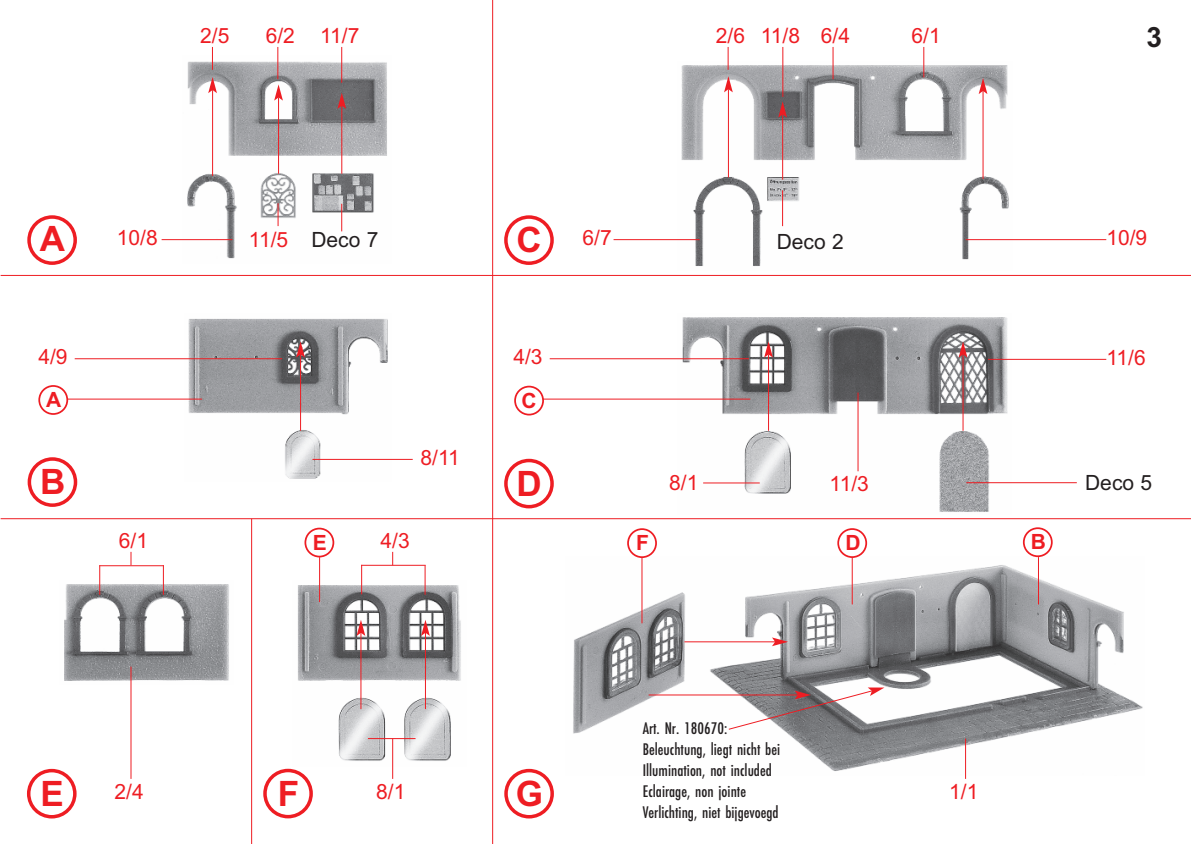
<style>
.page{position:relative;width:1191px;height:844px;background:#fff}
.page>*{position:absolute;margin:0;border:0;box-sizing:border-box;transform-origin:0 0}
.t1{font:700 35px "Arial";color:#ee1d23}
.t2{font:700 28px "Arial";color:#231f20}
.t3{font:21px "Arial";letter-spacing:-.075em;color:#ee1d23}
.t4{font:21px "Arial";color:#231f20}
.t5{font:700 21px "Arial";color:#ee1d23}
.t6{font:17.5px/21px "Futura EF Medium Con";color:#231f20}
</style>
<div class="page">
<hr style="left:492px;top:0;width:1px;height:843px;background:#ee1d23">
<hr style="left:251px;top:518px;width:1px;height:325px;background:#ee1d23">
<hr style="left:1px;top:275px;width:1190px;height:1px;background:#ee1d23">
<hr style="left:1px;top:518px;width:1190px;height:1px;background:#ee1d23">
<img style="left:183px;top:56px;width:204px;height:203px">
<img style="left:184px;top:319px;width:208px;height:160px">
<img style="left:678px;top:62px;width:334px;height:204px">
<img style="left:678px;top:317px;width:333px;height:195px">
<img style="left:64px;top:580px;width:165px;height:104px">
<img style="left:297px;top:580px;width:164px;height:186px">
<img style="left:573px;top:557px;width:570px;height:218px">
<hr style="left:212px;top:90px;width:1px;height:86px;background:#ee1d23">
<svg style="left:208px;top:77px;width:9px;height:16px"></svg>
<hr style="left:278px;top:97px;width:1px;height:77px;background:#ee1d23">
<svg style="left:274px;top:84px;width:9px;height:17px"></svg>
<hr style="left:300px;top:354px;width:1px;height:76px;background:#ee1d23">
<svg style="left:296px;top:341px;width:9px;height:16px"></svg>
<hr style="left:360px;top:632px;width:1px;height:77px;background:#ee1d23">
<svg style="left:356px;top:619px;width:9px;height:16px"></svg>
<hr style="left:425px;top:632px;width:1px;height:77px;background:#ee1d23">
<svg style="left:421px;top:619px;width:9px;height:16px"></svg>
<hr style="left:684px;top:641px;width:91px;height:1px;background:#ee1d23">
<svg style="left:772px;top:637px;width:16px;height:9px"></svg>
<hr style="left:648px;top:694px;width:149px;height:1px;background:#ee1d23">
<svg style="left:727px;top:687px;width:157px;height:43px"></svg>
<hr style="left:768px;top:354px;width:1px;height:76px;background:#ee1d23">
<svg style="left:764px;top:341px;width:9px;height:16px"></svg>
<hr style="left:962px;top:354px;width:1px;height:76px;background:#ee1d23">
<svg style="left:958px;top:341px;width:9px;height:16px"></svg>
<hr style="left:341px;top:106px;width:1px;height:68px;background:#ee1d23">
<svg style="left:337px;top:93px;width:9px;height:16px"></svg>
<hr style="left:728px;top:89px;width:1px;height:88px;background:#ee1d23">
<svg style="left:724px;top:76px;width:9px;height:16px"></svg>
<hr style="left:982px;top:91px;width:1px;height:88px;background:#ee1d23">
<svg style="left:978px;top:78px;width:9px;height:16px"></svg>
<hr style="left:782px;top:114px;width:1px;height:66px;background:#ee1d23">
<svg style="left:778px;top:101px;width:9px;height:16px"></svg>
<hr style="left:277px;top:47px;width:1px;height:32px;background:#ee1d23">
<svg style="left:131px;top:551px;width:1px;height:14px"></svg>
<hr style="left:131px;top:666px;width:1px;height:112px;background:#ee1d23">
<hr style="left:99px;top:565px;width:65px;height:1px;background:#ee1d23">
<svg style="left:99px;top:565px;width:1px;height:29px"></svg>
<svg style="left:163px;top:565px;width:1px;height:29px"></svg>
<svg style="left:392px;top:551px;width:1px;height:13px"></svg>
<hr style="left:319px;top:557px;width:1px;height:45px;background:#ee1d23">
<hr style="left:641px;top:557px;width:1px;height:66px;background:#ee1d23">
<hr style="left:851px;top:557px;width:1px;height:47px;background:#ee1d23">
<hr style="left:1038px;top:557px;width:1px;height:47px;background:#ee1d23">
<hr style="left:361px;top:564px;width:64px;height:1px;background:#ee1d23">
<hr style="left:361px;top:564px;width:1px;height:30px;background:#ee1d23">
<svg style="left:424px;top:565px;width:1px;height:29px"></svg>
<hr style="left:832px;top:47px;width:1px;height:32px;background:#ee1d23">
<hr style="left:923px;top:47px;width:1px;height:30px;background:#ee1d23">
<hr style="left:782px;top:47px;width:1px;height:50px;background:#ee1d23">
<svg style="left:212px;top:47px;width:1px;height:23px"></svg>
<svg style="left:278px;top:203px;width:1px;height:23px"></svg>
<hr style="left:312px;top:459px;width:101px;height:1px;background:#ee1d23">
<hr style="left:67px;top:398px;width:135px;height:1px;background:#ee1d23">
<hr style="left:542px;top:398px;width:208px;height:1px;background:#ee1d23">
<hr style="left:392px;top:738px;width:1px;height:40px;background:#ee1d23">
<hr style="left:368px;top:738px;width:47px;height:1px;background:#ee1d23">
<hr style="left:965px;top:738px;width:1px;height:40px;background:#ee1d23">
<svg style="left:727px;top:47px;width:1px;height:23px"></svg>
<hr style="left:341px;top:47px;width:1px;height:36px;background:#ee1d23">
<svg style="left:341px;top:204px;width:1px;height:27px"></svg>
<hr style="left:162px;top:239px;width:70px;height:1px;background:#ee1d23">
<hr style="left:613px;top:239px;width:86px;height:1px;background:#ee1d23">
<hr style="left:703px;top:482px;width:56px;height:1px;background:#ee1d23">
<hr style="left:965px;top:239px;width:141px;height:1px;background:#ee1d23">
<hr style="left:75px;top:358px;width:207px;height:1px;background:#ee1d23">
<hr style="left:550px;top:358px;width:199px;height:1px;background:#ee1d23">
<hr style="left:988px;top:359px;width:118px;height:1px;background:#ee1d23">
<hr style="left:966px;top:482px;width:110px;height:1px;background:#ee1d23">
<hr style="left:782px;top:190px;width:1px;height:36px;background:#ee1d23">
<hr style="left:857px;top:392px;width:1px;height:79px;background:#ee1d23">
<svg style="left:27px;top:215px;width:50px;height:50px"></svg>
<svg style="left:28px;top:457px;width:49px;height:49px"></svg>
<svg style="left:504px;top:215px;width:50px;height:50px"></svg>
<svg style="left:504px;top:458px;width:50px;height:50px"></svg>
<svg style="left:27px;top:768px;width:50px;height:50px"></svg>
<svg style="left:263px;top:768px;width:50px;height:50px"></svg>
<svg style="left:504px;top:768px;width:50px;height:50px"></svg>
<svg style="left:38px;top:385px;width:30px;height:30px"></svg>
<svg style="left:1023px;top:527px;width:29px;height:30px"></svg>
<svg style="left:514px;top:385px;width:30px;height:30px"></svg>
<svg style="left:837px;top:528px;width:30px;height:30px"></svg>
<svg style="left:304px;top:527px;width:30px;height:30px"></svg>
<svg style="left:627px;top:528px;width:30px;height:30px"></svg>
<p class="t3" style="left:266px;top:23px;width:31px">6/2</p>
<h2 class="t2" style="left:1146px;top:21px;width:17px">3</h2>
<p class="t3" style="left:200px;top:23px;width:31px">2/5</p>
<p class="t3" style="left:760px;top:23px;width:91px">11/8 6/4</p>
<p class="t3" style="left:911px;top:23px;width:31px">6/1</p>
<p class="t3" style="left:320px;top:23px;width:41px">11/7</p>
<p class="t3" style="left:716px;top:23px;width:31px">2/6</p>
<h1 class="t1" style="left:40px;top:218px;width:27px">A</h1>
<p class="t4" style="left:311px;top:227px;width:69px">Deco 7</p>
<p class="t4" style="left:776px;top:229px;width:69px">Deco 2</p>
<h1 class="t1" style="left:516px;top:220px;width:27px">C</h1>
<p class="t3" style="left:582px;top:226px;width:31px">6/7</p>
<p class="t3" style="left:117px;top:226px;width:42px">10/8</p>
<p class="t3" style="left:1106px;top:226px;width:42px">10/9</p>
<p class="t3" style="left:249px;top:227px;width:41px">11/5</p>
<p class="t3" style="left:38px;top:345px;width:31px">4/9</p>
<p class="t3" style="left:513px;top:345px;width:31px">4/3</p>
<p class="t3" style="left:1106px;top:345px;width:41px">11/6</p>
<p class="t5" style="left:46px;top:387px;width:17px">A</p>
<p class="t5" style="left:521px;top:388px;width:17px">C</p>
<p class="t3" style="left:420px;top:445px;width:41px">8/11</p>
<h1 class="t1" style="left:40px;top:461px;width:27px">B</h1>
<h1 class="t1" style="left:516px;top:463px;width:27px">D</h1>
<p class="t3" style="left:669px;top:470px;width:31px">8/1</p>
<p class="t3" style="left:829px;top:471px;width:41px">11/3</p>
<p class="t4" style="left:1085px;top:470px;width:69px">Deco 5</p>
<p class="t3" style="left:119px;top:528px;width:31px">6/1</p>
<p class="t3" style="left:380px;top:528px;width:31px">4/3</p>
<p class="t5" style="left:313px;top:530px;width:16px">E</p>
<p class="t5" style="left:636px;top:530px;width:14px">F</p>
<p class="t5" style="left:845px;top:530px;width:17px">D</p>
<p class="t5" style="left:1030px;top:529px;width:17px">B</p>
<p class="t6" style="left:643px;top:718px;width:139px">Art. Nr. 180670:<br>Beleuchtung, liegt nicht bei<br>Illumination, not included<br>Eclairage, non jointe<br>Verlichting, niet bijgevoegd</p>
<h1 class="t1" style="left:40px;top:773px;width:25px">E</h1>
<h1 class="t1" style="left:278px;top:773px;width:23px">F</h1>
<h1 class="t1" style="left:516px;top:773px;width:29px">G</h1>
<p class="t3" style="left:115px;top:779px;width:31px">2/4</p>
<p class="t3" style="left:376px;top:779px;width:31px">8/1</p>
<p class="t3" style="left:949px;top:779px;width:31px">1/1</p>
</div>
